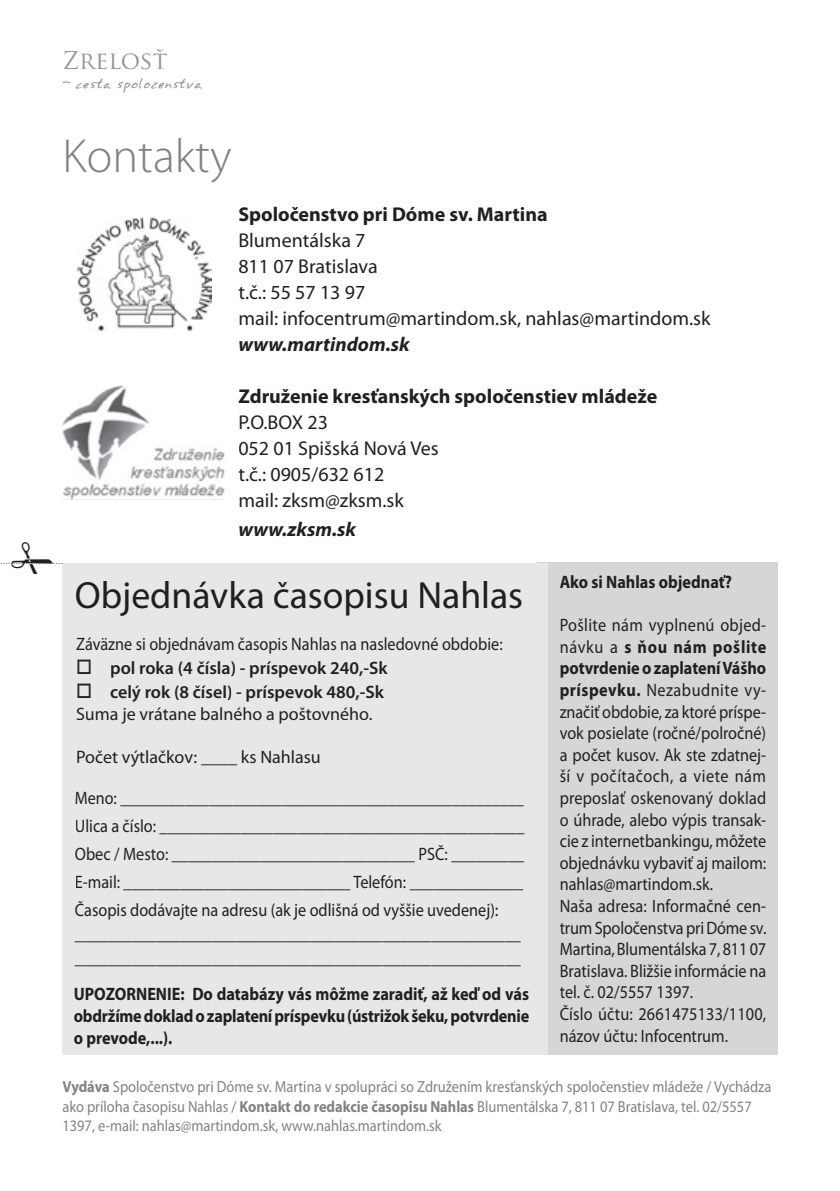
<style>
.page{position:relative;width:840px;height:1191px;background:#fff}
.page>*{position:absolute;margin:0;border:0;box-sizing:border-box;transform-origin:0 0}
.t1{font:300 48px "Myriad Pro";color:#808285}
.t2{font:38px "Myriad Pro";color:#231f20}
.t3{font:24px "Trajan Pro";color:#939598}
.t4{font:20px/26px "Myriad Pro";color:#231f20}
.t5{font:700 20px "Myriad Pro";color:#231f20}
.t6{font:italic 700 20px "Myriad Pro";color:#231f20}
.t7{font:18px/21.6px "Myriad Pro";color:#231f20;scale:.9 1}
.t8{font:18px/28px "Myriad Pro";color:#231f20;text-align:justify;scale:.89 1}
.t9{font:700 18px/21.6px "Myriad Pro";letter-spacing:-.015em;color:#231f20;text-align:justify;scale:.9 1}
.t10{font:600 18px/21.6px "Myriad Pro";color:#231f20}
.t11{font:18px "Myriad Pro";color:#231f20}
.t12{font:16px/19.2px "Myriad Pro";color:#808285;scale:.9 1}
.t13{font:12px "Annifont";color:#939598;scale:.96 1}
.t14{font:4.4px "Annifont";color:#939598;scale:1.49 1}
.s1{font-weight:400}
.s2{font-weight:700}
</style>
<div class="page">
<img style="left:77px;top:217px;width:134px;height:115px">
<img style="left:62px;top:386px;width:162px;height:113px">
<div style="left:536px;top:562px;width:241px;height:492px;background:#d5d6d8"></div>
<div style="left:62px;top:563px;width:486px;height:491px;background:#e6e7e9"></div>
<svg style="left:1px;top:562px;width:61px;height:2px"></svg>
<h3 class="t3" style="left:62px;top:45px;width:106px">Zrelosť</h3>
<p class="t13" style="left:62px;top:73px;width:147px">- cesta spolocenstva</p>
<p class="t14" style="left:154px;top:78px;width:5px">v</p>
<h1 class="t1" style="left:62px;top:130px;width:171px">Kontakty</h1>
<p class="t5" style="left:238px;top:203px;width:310px">Spoločenstvo pri Dóme sv. Martina</p>
<p class="t4" style="left:238px;top:228px;width:473px">Blumentálska 7<br>811 07 Bratislava<br>t.č.: 55 57 13 97<br>mail: infocentrum@martindom.sk, nahlas@martindom.sk</p>
<p class="t6" style="left:238px;top:333px;width:173px">www.martindom.sk</p>
<p class="t5" style="left:238px;top:385px;width:420px">Združenie kresťanských spoločenstiev mládeže</p>
<p class="t4" style="left:238px;top:410px;width:202px">P.O.BOX 23<br>052 01 Spišská Nová Ves t.č.: 0905/632 612<br>mail: zksm@zksm.sk</p>
<p class="t6" style="left:238px;top:518px;width:119px">www.zksm.sk</p>
<h2 class="t2" style="left:75px;top:575px;width:449px">Objednávka časopisu Nahlas</h2>
<p class="t7" style="left:76px;top:633px;width:475px">Záväzne si objednávam časopis Nahlas na nasledovné obdobie:</p>
<p class="t10" style="left:76px;top:657px;width:313px">□ pol roka (4 čísla) - príspevok 240,-Sk</p>
<p class="t10" style="left:76px;top:681px;width:309px">□ celý rok (8 čísel) - príspevok 480,-Sk<br><span class="s1">Suma je vrátane balného a poštovného.</span></p>
<p class="t11" style="left:76px;top:747px;width:246px">Počet výtlačkov: ____ ks Nahlasu</p>
<p class="t8" style="left:75px;top:784px;width:506px">Meno: __________________________________________________ Ulica a číslo: _____________________________________________ Obec / Mesto: ______________________________ PSČ: _________ E-mail: ____________________________ Telefón: ______________ Časopis dodávajte na adresu (ak je odlišná od vyššie uvedenej):</p>
<p class="t7" style="left:75px;top:922px;width:497px;line-height:24px">_______________________________________________________ _______________________________________________________</p>
<p class="t9" style="left:74px;top:983px;width:507px">UPOZORNENIE: Do databázy vás môžme zaradiť, až keď od vás obdržíme doklad o zaplatení príspevku (ústrižok šeku, potvrdenie o prevode,...).</p>
<p class="t9" style="left:559px;top:571px;width:193px">Ako si Nahlas objednať?</p>
<p class="t7" style="left:559px;top:614px;width:231px">Pošlite nám vyplnenú objed&shy;návku a <span class="s2">s ňou nám pošlite potvrdenie o zaplatení Vášho príspevku.</span> Nezabudnite vy&shy;značiť obdobie, za ktoré príspe&shy;vok posielate (ročné/polročné) a počet kusov. Ak ste zdatnej&shy;ší v počítačoch, a viete nám preposlať oskenovaný doklad o úhrade, alebo výpis transak&shy;cie z internetbankingu, môžete objednávku vybaviť aj mailom: nahlas@martindom.sk.<br>Naša adresa: Informačné cen&shy;trum Spoločenstva pri Dóme sv.<br>Martina, Blumentálska 7, 811 07<br>Bratislava. Bližšie informácie na tel. č. 02/5557 1397.<br>Číslo účtu: 2661475133/1100, názov účtu: Infocentrum.</p>
<p class="t12" style="left:62px;top:1077px;width:788px"><span class="s2">Vydáva</span> Spoločenstvo pri Dóme sv. Martina v spolupráci so Združením kresťanských spoločenstiev mládeže / Vychádza ako príloha časopisu Nahlas / <span class="s2">Kontakt do redakcie časopisu Nahlas</span> Blumentálska 7, 811 07 Bratislava, tel. 02/5557<br>1397, e-mail: nahlas@martindom.sk, www.nahlas.martindom.sk</p>
</div>
